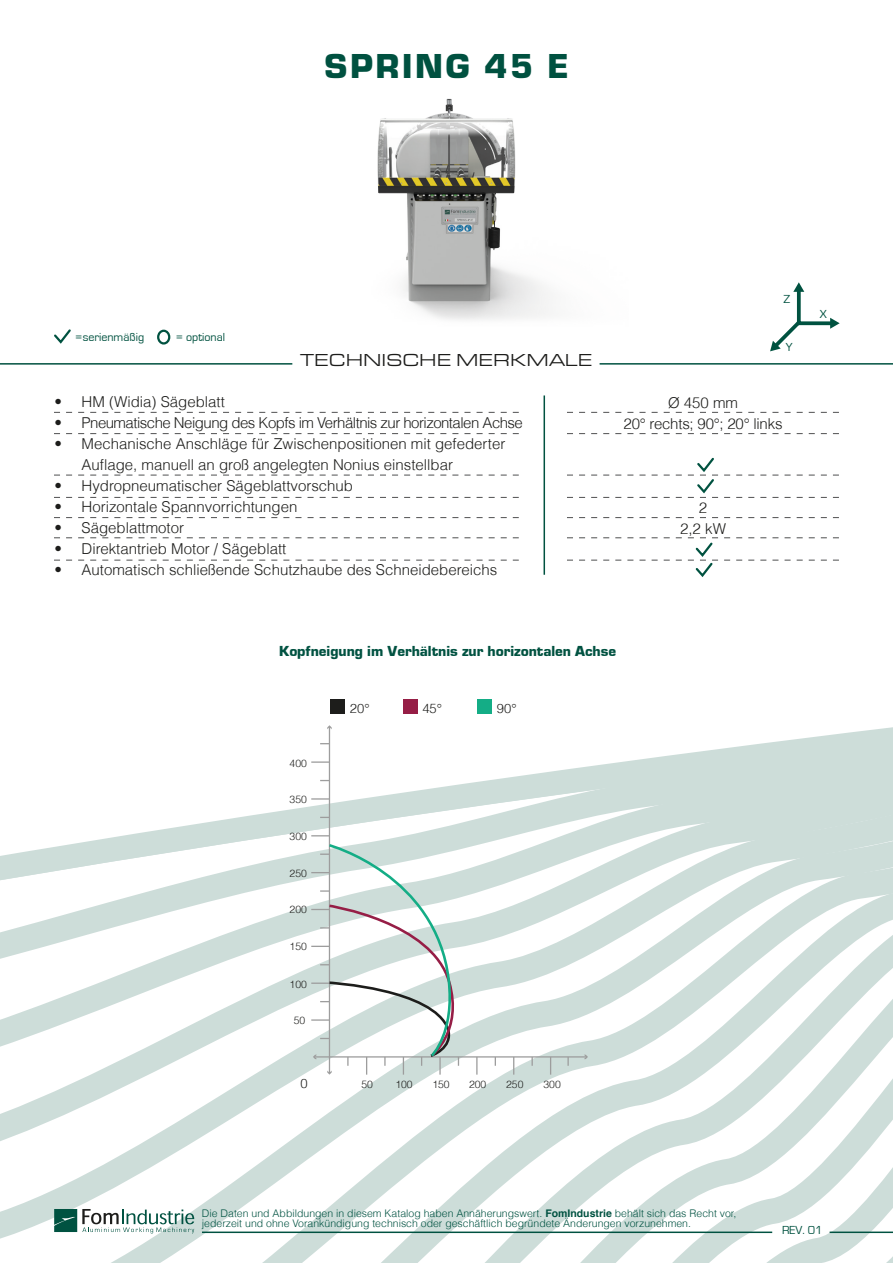
<style>
.page{position:relative;width:893px;height:1263px;background:#fff}
.page>*{position:absolute;margin:0;border:0;box-sizing:border-box;transform-origin:0 0}
.t1{font:900 36px "Eurostile";letter-spacing:.075em;color:#005140}
.t2{font:18px "Eurostile Ext";color:#1d1d1b}
.t3{font:300 15px/21px "Helvetica";color:#1d1d1b}
.t4{font:300 15px "Helvetica";letter-spacing:-.035em;color:#1d1d1b}
.t5{font:900 15px "Eurostile";color:#005241}
.t6{font:300 13.05px "Helvetica";color:#1d1d1b}
.t7{font:12px "Eurostile";color:#005240}
.t8{font:300 10.5px/10.5px "Helvetica";color:#005241}
.t9{font:300 10.35px "Helvetica";color:#1d1d1b}
.s1{color:#005240}
.s2{font-weight:700}
</style>
<div class="page">
<svg style="left:0;top:699px;width:893px;height:564px"></svg>
<img style="left:377px;top:98px;width:174px;height:222px">
<hr style="left:202px;top:1231px;width:570px;height:2px;background:#005241">
<svg style="left:54px;top:1209px;width:140px;height:24px"></svg>
<hr style="left:544px;top:395px;width:1px;height:180px;background:#005240">
<svg style="left:54px;top:329px;width:17px;height:15px"></svg>
<div style="left:157px;top:330px;width:13px;height:15px;border:2px solid #005240;border-radius:50%"></div>
<hr style="left:830px;top:1231px;width:63px;height:2px;background:#005241">
<svg style="left:54px;top:497px;width:465px;height:1px"></svg>
<svg style="left:54px;top:517px;width:465px;height:1px"></svg>
<svg style="left:567px;top:517px;width:272px;height:1px"></svg>
<svg style="left:54px;top:475px;width:465px;height:1px"></svg>
<svg style="left:54px;top:412px;width:465px;height:1px"></svg>
<svg style="left:567px;top:412px;width:272px;height:1px"></svg>
<svg style="left:54px;top:433px;width:465px;height:1px"></svg>
<svg style="left:567px;top:433px;width:272px;height:1px"></svg>
<svg style="left:54px;top:537px;width:465px;height:1px"></svg>
<svg style="left:54px;top:560px;width:465px;height:1px"></svg>
<svg style="left:770px;top:282px;width:70px;height:70px"></svg>
<svg style="left:567px;top:537px;width:272px;height:40px"></svg>
<hr style="left:329px;top:727px;width:1px;height:346px;background:#9d9d9d">
<svg style="left:327px;top:725px;width:5px;height:4px"></svg>
<hr style="left:314px;top:1056px;width:272px;height:1px;background:#9d9d9d">
<svg style="left:584px;top:1055px;width:4px;height:4px"></svg>
<svg style="left:476px;top:1057px;width:2px;height:18px"></svg>
<svg style="left:513px;top:1057px;width:1px;height:18px"></svg>
<svg style="left:531px;top:1057px;width:2px;height:9px"></svg>
<svg style="left:550px;top:1057px;width:1px;height:18px"></svg>
<svg style="left:567px;top:1057px;width:2px;height:9px"></svg>
<svg style="left:311px;top:835px;width:18px;height:1px"></svg>
<svg style="left:311px;top:798px;width:18px;height:2px"></svg>
<svg style="left:311px;top:761px;width:18px;height:2px"></svg>
<div style="left:330px;top:699px;width:15px;height:15px;background:#1d1d1b"></div>
<div style="left:403px;top:699px;width:15px;height:15px;background:#961e46"></div>
<div style="left:477px;top:699px;width:14px;height:15px;background:#14ad86"></div>
<svg style="left:311px;top:843px;width:152px;height:232px"></svg>
<svg style="left:567px;top:457px;width:272px;height:41px"></svg>
<hr style="left:600px;top:363px;width:293px;height:2px;background:#005241">
<hr style="left:0;top:363px;width:292px;height:2px;background:#005140">
<p class="t1" style="left:325px;top:40px;width:245px">SPRING 45 E</p>
<p class="t7" style="left:75px;top:330px;width:70px">=serienmäßig</p>
<p class="t7" style="left:176px;top:330px;width:51px">= optional</p>
<p class="t2" style="left:300px;top:347px;width:294px">TECHNISCHE MERKMALE</p>
<p class="t3" style="left:55px;top:391px;width:172px">• HM (Widia) Sägeblatt</p>
<p class="t4" style="left:55px;top:413px;width:470px">• Pneumatische Neigung des Kopfs im Verhältnis zur horizontalen Achse</p>
<p class="t3" style="left:82px;top:433px;width:425px;text-indent:-27px">• Mechanische Anschläge für Zwischenpositionen mit gefederter<br>Auflage, manuell an groß angelegten Nonius einstellbar</p>
<p class="t3" style="left:55px;top:475px;width:300px">• Hydropneumatischer Sägeblattvorschub</p>
<p class="t3" style="left:55px;top:496px;width:244px">• Horizontale Spannvorrichtungen</p>
<p class="t3" style="left:55px;top:517px;width:131px">• Sägeblattmotor</p>
<p class="t3" style="left:55px;top:538px;width:233px">• Direktantrieb Motor / Sägeblatt</p>
<p class="t3" style="left:55px;top:559px;width:444px">• Automatisch schließende Schutzhaube des Schneidebereichs</p>
<p class="t7" style="left:784px;top:292px;width:8px">Z</p>
<p class="t7" style="left:786px;top:341px;width:8px">Y</p>
<p class="t3" style="left:668px;top:392px;width:72px">Ø 450 mm</p>
<p class="t3" style="left:624px;top:413px;width:160px">20° rechts; 90°; 20° links</p>
<p class="t7" style="left:820px;top:307px;width:8px">X</p>
<p class="t3" style="left:699px;top:497px;width:10px">2</p>
<p class="t3" style="left:680px;top:518px;width:47px">2,2 kW</p>
<p class="t5" style="left:279px;top:643px;width:339px">Kopfneigung im Verhältnis zur <span class="s1">horizontalen</span> Achse</p>
<p class="t9" style="left:290px;top:756px;width:19px">400</p>
<p class="t9" style="left:290px;top:793px;width:19px">350</p>
<p class="t9" style="left:290px;top:830px;width:19px">300</p>
<p class="t9" style="left:290px;top:866px;width:19px">250</p>
<p class="t9" style="left:290px;top:903px;width:19px">200</p>
<p class="t9" style="left:290px;top:939px;width:19px">150</p>
<p class="t9" style="left:290px;top:977px;width:19px">100</p>
<p class="t9" style="left:294px;top:1014px;width:13px">50</p>
<p class="t6" style="left:300px;top:1075px;width:9px">0</p>
<p class="t6" style="left:350px;top:700px;width:21px">20°</p>
<p class="t6" style="left:422px;top:700px;width:21px">45°</p>
<p class="t6" style="left:497px;top:700px;width:21px">90°</p>
<p class="t9" style="left:361px;top:1077px;width:13px">50</p>
<p class="t9" style="left:395px;top:1077px;width:19px">100</p>
<p class="t9" style="left:432px;top:1077px;width:19px">150</p>
<p class="t9" style="left:469px;top:1077px;width:19px">200</p>
<p class="t9" style="left:506px;top:1077px;width:19px">250</p>
<p class="t9" style="left:543px;top:1077px;width:19px">300</p>
<p class="t8" style="left:202px;top:1208px;width:536px">Die Daten und Abbildungen in diesem Katalog haben Annäherungswert. <span class="s2">FomIndustrie</span> behält sich das Recht vor, jederzeit und ohne Vorankündigung technisch oder geschäftlich begründete Änderungen vorzunehmen.</p>
<p class="t7" style="left:782px;top:1223px;width:42px">REV. 01</p>
</div>
